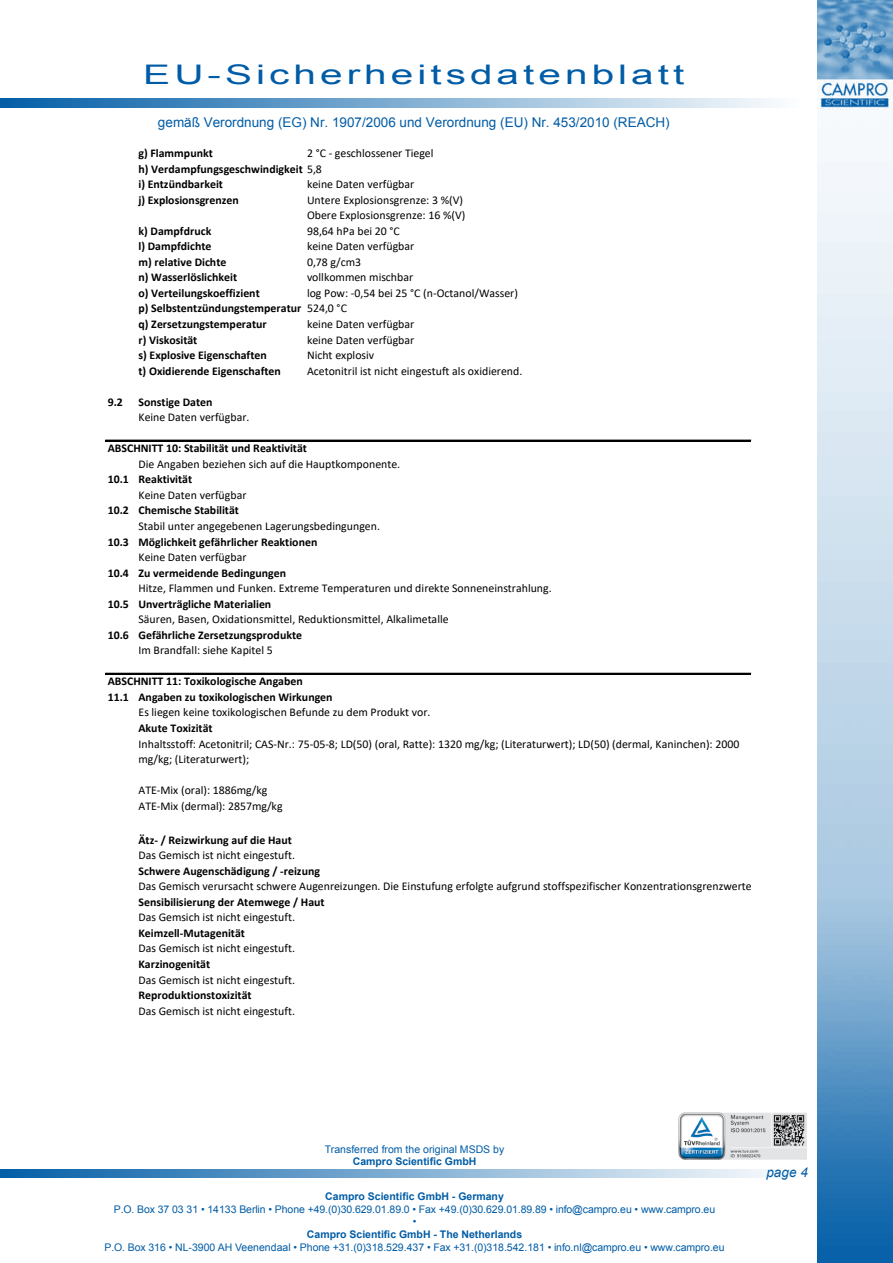
<style>
.page{position:relative;width:893px;height:1263px;background:#fff}
.page>*{position:absolute;margin:0;border:0;box-sizing:border-box;transform-origin:0 0}
.t1{font:27px "Arial";letter-spacing:.1em;color:#005ca6;scale:1.5 1}
.t2{font:13.5px "Arial";color:#005ca6}
.t3{font:italic 13.5px "Arial";color:#005ca6}
.t4{font:11.85px/15.6px "Calibri";color:#000}
.t5{font:700 11.85px/15.6px "Calibri";color:#000}
.t6{font:10.5px/12.6px "Arial";letter-spacing:-.01em;color:#005ca6;text-align:center}
.t7{font:700 10.5px "Arial";color:#005ca6}
.s1{font-weight:400}
</style>
<div class="page">
<svg style="left:0;top:1169px;width:773px;height:9px;background:#7babd1"></svg>
<img style="left:817px;top:0;width:76px;height:1263px">
<img style="left:678px;top:1112px;width:128px;height:48px">
<svg style="left:0;top:99px;width:773px;height:8px;background:#7babd1"></svg>
<hr style="left:106px;top:440px;width:645px;height:1px;background:#000">
<hr style="left:106px;top:673px;width:645px;height:1px;background:#000">
<h1 class="t1" style="left:143px;top:57px;width:362px">EU-Sicherheitsdatenblatt</h1>
<p class="t2" style="left:158px;top:113px;width:513px">gemäß Verordnung (EG) Nr. 1907/2006 und Verordnung (EU) Nr. 453/2010 (REACH)</p>
<p class="t5" style="left:139px;top:145px;width:185px">g) Flammpunkt<br>h) Verdampfungsgeschwindigkeit <span class="s1">5,8 </span>i) Entzündbarkeit<br>j) Explosionsgrenzen</p>
<p class="t5" style="left:139px;top:223px;width:164px">k) Dampfdruck<br>l) Dampfdichte<br>m) relative Dichte<br>n) Wasserlöslichkeit<br>o) Verteilungskoeffizient<br>p) Selbstentzündungstemperatur q) Zersetzungstemperatur<br>r) Viskosität<br>s) Explosive Eigenschaften<br>t) Oxidierende Eigenschaften</p>
<p class="t4" style="left:307px;top:145px;width:128px">2 °C - geschlossener Tiegel</p>
<p class="t4" style="left:307px;top:176px;width:160px">keine Daten verfügbar<br>Untere Explosionsgrenze: 3 %(V)<br>Obere Explosionsgrenze: 16 %(V)<br>98,64 hPa bei 20 °C<br>keine Daten verfügbar</p>
<p class="t4" style="left:307px;top:254px;width:212px">0,78 g/cm3<br>vollkommen mischbar<br>log Pow: -0,54 bei 25 °C (n-Octanol/Wasser)</p>
<p class="t4" style="left:307px;top:300px;width:41px">524,0 °C</p>
<p class="t4" style="left:307px;top:316px;width:109px">keine Daten verfügbar keine Daten verfügbar</p>
<p class="t4" style="left:307px;top:347px;width:217px">Nicht explosiv<br>Acetonitril ist nicht eingestuft als oxidierend.</p>
<p class="t5" style="left:108px;top:394px;width:17px">9.2</p>
<p class="t5" style="left:139px;top:394px;width:76px">Sonstige Daten</p>
<p class="t4" style="left:139px;top:409px;width:112px">Keine Daten verfügbar.</p>
<p class="t5" style="left:108px;top:440px;width:201px">ABSCHNITT 10: Stabilität und Reaktivität</p>
<p class="t5" style="left:108px;top:471px;width:86px">10.1 Reaktivität</p>
<p class="t5" style="left:108px;top:503px;width:133px">10.2 Chemische Stabilität</p>
<p class="t5" style="left:108px;top:534px;width:211px">10.3 Möglichkeit gefährlicher Reaktionen</p>
<p class="t5" style="left:108px;top:565px;width:180px">10.4 Zu vermeidende Bedingungen</p>
<p class="t5" style="left:108px;top:596px;width:165px">10.5 Unverträgliche Materialien</p>
<p class="t5" style="left:108px;top:627px;width:196px">10.6 Gefährliche Zersetzungsprodukte</p>
<p class="t5" style="left:108px;top:673px;width:226px">ABSCHNITT 11: Toxikologische Angaben<br>11.1 Angaben zu toxikologischen Wirkungen</p>
<p class="t4" style="left:139px;top:704px;width:293px">Es liegen keine toxikologischen Befunde zu dem Produkt vor.</p>
<p class="t5" style="left:139px;top:720px;width:76px">Akute Toxizität</p>
<p class="t4" style="left:139px;top:456px;width:263px">Die Angaben beziehen sich auf die Hauptkomponente.</p>
<p class="t4" style="left:139px;top:487px;width:109px">Keine Daten verfügbar</p>
<p class="t4" style="left:139px;top:518px;width:243px">Stabil unter angegebenen Lagerungsbedingungen.</p>
<p class="t4" style="left:139px;top:549px;width:109px">Keine Daten verfügbar</p>
<p class="t4" style="left:139px;top:580px;width:415px">Hitze, Flammen und Funken. Extreme Temperaturen und direkte Sonneneinstrahlung.</p>
<p class="t4" style="left:139px;top:611px;width:312px">Säuren, Basen, Oxidationsmittel, Reduktionsmittel, Alkalimetalle</p>
<p class="t4" style="left:139px;top:642px;width:136px">Im Brandfall: siehe Kapitel 5</p>
<p class="t4" style="left:139px;top:736px;width:602px">Inhaltsstoff: Acetonitril; CAS-Nr.: 75-05-8; LD(50) (oral, Ratte): 1320 mg/kg; (Literaturwert); LD(50) (dermal, Kaninchen): 2000 mg/kg; (Literaturwert);</p>
<p class="t4" style="left:139px;top:782px;width:146px">ATE-Mix (oral): 1886mg/kg<br>ATE-Mix (dermal): 2857mg/kg</p>
<p class="t5" style="left:139px;top:832px;width:155px">Ätz- / Reizwirkung auf die Haut</p>
<p class="t5" style="left:139px;top:863px;width:183px">Schwere Augenschädigung / -reizung</p>
<p class="t5" style="left:139px;top:894px;width:188px">Sensibilisierung der Atemwege / Haut</p>
<p class="t5" style="left:139px;top:925px;width:108px">Keimzell-Mutagenität</p>
<p class="t5" style="left:139px;top:956px;width:73px">Karzinogenität</p>
<p class="t5" style="left:139px;top:987px;width:115px">Reproduktionstoxizität</p>
<p class="t4" style="left:139px;top:847px;width:158px">Das Gemisch ist nicht eingestuft.</p>
<p class="t4" style="left:139px;top:878px;width:618px">Das Gemisch verursacht schwere Augenreizungen. Die Einstufung erfolgte aufgrund stoffspezifischer Konzentrationsgrenzwerte.</p>
<p class="t4" style="left:139px;top:909px;width:158px">Das Gemsich ist nicht eingestuft.</p>
<p class="t4" style="left:139px;top:940px;width:158px">Das Gemisch ist nicht eingestuft.</p>
<p class="t4" style="left:139px;top:971px;width:158px">Das Gemisch ist nicht eingestuft.</p>
<p class="t4" style="left:139px;top:1002px;width:158px">Das Gemisch ist nicht eingestuft.</p>
<p class="t6" style="left:325px;top:1143px;width:181px">Transferred from the original MSDS by</p>
<p class="t7" style="left:353px;top:1155px;width:125px">Campro Scientific GmbH</p>
<p class="t7" style="left:325px;top:1189px;width:180px">Campro Scientific GmbH - Germany</p>
<p class="t6" style="left:114px;top:1203px;width:603px">P.O. Box 37 03 31 • 14133 Berlin • Phone +49.(0)30.629.01.89.0 • Fax +49.(0)30.629.01.89.89 • info@campro.eu • www.campro.eu •</p>
<p class="t7" style="left:307px;top:1227px;width:217px">Campro Scientific GmbH - The Netherlands</p>
<p class="t6" style="left:104px;top:1241px;width:622px">P.O. Box 316 • NL-3900 AH Veenendaal • Phone +31.(0)318.529.437 • Fax +31.(0)318.542.181 • info.nl@campro.eu • www.campro.eu</p>
<p class="t3" style="left:766px;top:1164px;width:43px">page 4</p>
</div>
